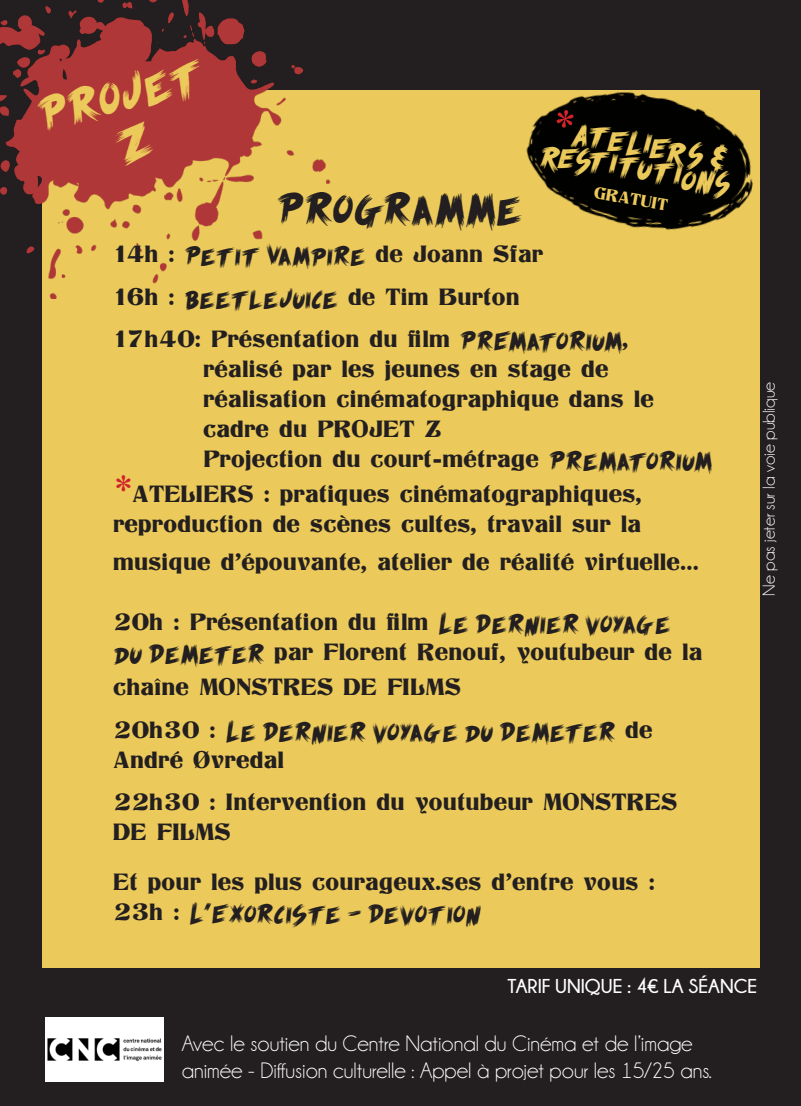
<style>
.page{position:relative;width:801px;height:1106px;background:#fff}
.page>*{position:absolute;margin:0;border:0;box-sizing:border-box;transform-origin:0 0}
.t1{font:27.5px "Scream Again";color:#ebc95a}
.t2{font:25px/30px "Titania";color:#231f20}
.t3{font:25px "Scream Again";letter-spacing:-.01em;color:#231f20}
.t4{font:22.5px/27px "Champagne&Limousines";color:#fff}
.t5{font:700 20px "Champagne&Limousines";color:#fff}
.t6{font:17.5px "Champagne&Limousines";color:#fff}
.t7{font:17.5px "Scream Again";color:#ebc95a}
.t8{font:17.5px "Titania";color:#ebc95a}
.t9{font:15px "Scream Again";color:#231f20}
.s1{font-family:"Scream Again";font-size:15px}
.s2{font-size:40px;color:#d1232a}
.s3{font-family:"Titania";font-size:25px}
</style>
<div class="page">
<div style="left:0;top:0;width:801px;height:1105px;background:#231f20"></div>
<div style="left:42px;top:90px;width:717px;height:877px;background:#ebc95a"></div>
<img style="left:46px;top:1017px;width:117px;height:64px">
<img style="left:0;top:0;width:331px;height:298px">
<img style="left:526px;top:90px;width:234px;height:174px">
<div style="left:112px;top:120px;width:44px;height:47px;background:#af3737"></div>
<svg style="left:556px;top:109px;width:18px;height:20px"></svg>
<p class="t1" style="left:36px;top:103px;width:171px;rotate:-15deg">PROJET</p>
<p class="t3" style="left:277px;top:196px;width:247px">PROGRAMME</p>
<p class="t7" style="left:574px;top:126px;width:159px;rotate:9deg">ATELIERS &amp;</p>
<p class="t7" style="left:542px;top:146px;width:194px;rotate:9deg">RESTITUTIONS</p>
<p class="t8" style="left:596px;top:183px;width:76px;rotate:9deg">GRATUIT</p>
<p class="t2" style="left:113px;top:239px;width:432px">14h : <span class="s1">PETIT VAMPIRE</span> de Joann Sfar</p>
<p class="t2" style="left:113px;top:281px;width:408px">16h : <span class="s1">BEETLEJUICE</span> de Tim Burton</p>
<p class="t2" style="left:203px;top:324px;width:452px;text-indent:-90px">17h40: Présentation du film <span class="s1">PREMATORIUM</span>, réalisé par les jeunes en stage de réalisation cinématographique dans le cadre du PROJET Z</p>
<p class="t2" style="left:203px;top:444px;width:510px">Projection du court-métrage <span class="s1">PREMATORIUM</span></p>
<p class="t2" style="left:113px;top:479px;width:531px"><span class="s2">*</span>ATELIERS : pratiques cinématographiques, reproduction de scènes cultes, travail sur la</p>
<p class="t2" style="left:113px;top:546px;width:587px">musique d’épouvante, atelier de réalité virtuelle...</p>
<p class="t2" style="left:113px;top:606px;width:591px">20h : Présentation du film <span class="s1">LE DERNIER VOYAGE<br>DU DEMETER</span> par Florent Renouf, youtubeur de la</p>
<p class="t2" style="left:113px;top:671px;width:349px">chaîne MONSTRES DE FILMS</p>
<p class="t9" style="left:113px;top:723px;width:541px"><span class="s3">20h30 :</span> LE DERNIER VOYAGE DU DEMETER <span class="s3">de</span></p>
<p class="t2" style="left:113px;top:744px;width:173px">André Øvredal</p>
<p class="t2" style="left:113px;top:786px;width:566px">22h30 : Intervention du youtubeur MONSTRES<br>DE FILMS</p>
<p class="t2" style="left:113px;top:866px;width:543px">Et pour les plus courageux.ses d’entre vous :</p>
<p class="t9" style="left:113px;top:906px;width:370px"><span class="s3">23h :</span> L'EXORCISTE - DEVOTION</p>
<p class="t6" style="left:760px;top:595px;width:215px;rotate:-90deg">Ne pas jeter sur la voie publique</p>
<p class="t5" style="left:507px;top:974px;width:251px">TARIF UNIQUE : 4€ LA SÉANCE</p>
<p class="t4" style="left:182px;top:1030px;width:531px">Avec le soutien du Centre National du Cinéma et de l’image animée - Diffusion culturelle : Appel à projet pour les 15/25 ans.</p>
</div>
